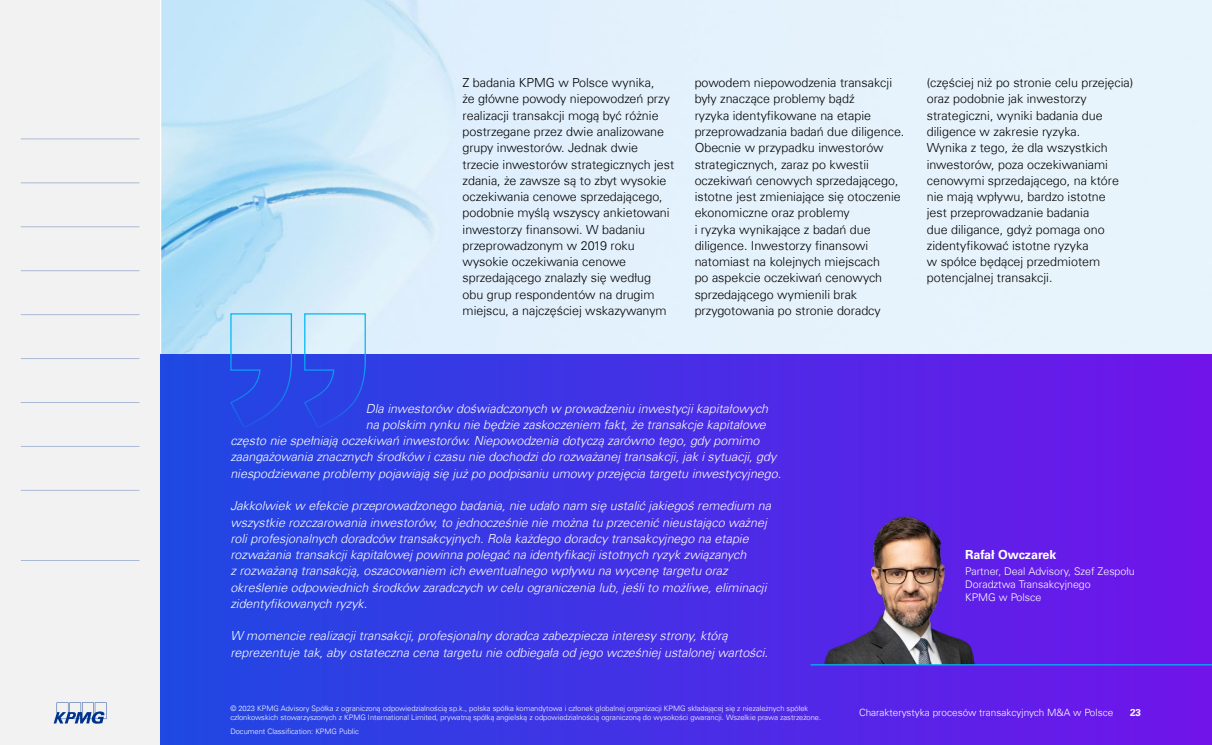
<style>
.page{position:relative;width:1212px;height:745px;background:#fff}
.page>*{position:absolute;margin:0;border:0;box-sizing:border-box;transform-origin:0 0}
.t1{font:300 12.5px/16.2px "Universfor KPMG";color:#000}
.t2{font:italic 300 12.5px/16.2px "Universfor KPMG";color:#fff}
.t3{font:700 12.5px "Universfor KPMG";color:#fff}
.t4{font:300 10.62px/12.8px "Universfor KPMG";color:#fff}
.t5{font:300 10px "Universfor KPMG";color:#fff}
.t6{font:700 10px "Universfor KPMG";color:#fff}
.t7{font:300 7.5px/9px "Universfor KPMG";color:#fff}
</style>
<div class="page">
<img style="left:161px;top:0;width:1051px;height:354px">
<div style="left:159px;top:354px;width:1053px;height:390px;background:linear-gradient(to right,#1e49e2,#7114ea)"></div>
<svg style="left:229px;top:312px;width:137px;height:116px;background:#6280eb"></svg>
<img style="left:819px;top:497px;width:170px;height:166px">
<hr style="left:811px;top:663px;width:401px;height:2px;background:#00b8f5">
<div style="left:0;top:0;width:159px;height:744px;background:#f2f2f2"></div>
<svg style="left:54px;top:702px;width:53px;height:21px"></svg>
<hr style="left:21px;top:138px;width:118px;height:1px;background:#00338d">
<hr style="left:21px;top:182px;width:118px;height:1px;background:#00338d">
<hr style="left:21px;top:226px;width:118px;height:1px;background:#00338d">
<hr style="left:21px;top:270px;width:118px;height:1px;background:#00338d">
<hr style="left:21px;top:314px;width:118px;height:1px;background:#00338d">
<hr style="left:21px;top:358px;width:118px;height:1px;background:#00338d">
<hr style="left:21px;top:402px;width:118px;height:1px;background:#00338d">
<hr style="left:21px;top:446px;width:118px;height:1px;background:#00338d">
<hr style="left:21px;top:489px;width:118px;height:1px;background:#00338d">
<hr style="left:21px;top:559px;width:118px;height:1px;background:#00338d">
<p class="t1" style="left:462px;top:75px;width:213px">Z badania KPMG w Polsce wynika,<br>że główne powody niepowodzeń przy realizacji transakcji mogą być różnie postrzegane przez dwie analizowane grupy inwestorów. Jednak dwie trzecie inwestorów strategicznych jest zdania, że zawsze są to zbyt wysokie oczekiwania cenowe sprzedającego, podobnie myślą wszyscy ankietowani inwestorzy finansowi. W badaniu przeprowadzonym w 2019 roku wysokie oczekiwania cenowe sprzedającego znalazły się według obu grup respondentów na drugim miejscu, a najczęściej wskazywanym</p>
<p class="t1" style="left:695px;top:75px;width:211px">powodem niepowodzenia transakcji były znaczące problemy bądź<br>ryzyka identyfikowane na etapie przeprowadzania badań due diligence.<br>Obecnie w przypadku inwestorów strategicznych, zaraz po kwestii oczekiwań cenowych sprzedającego, istotne jest zmieniające się otoczenie ekonomiczne oraz problemy<br>i ryzyka wynikające z badań due diligence. Inwestorzy finansowi natomiast na kolejnych miejscach<br>po aspekcie oczekiwań cenowych sprzedającego wymienili brak przygotowania po stronie doradcy</p>
<p class="t1" style="left:927px;top:75px;width:208px">(częściej niż po stronie celu przejęcia) oraz podobnie jak inwestorzy strategiczni, wyniki badania due diligence w zakresie ryzyka.<br>Wynika z tego, że dla wszystkich inwestorów, poza oczekiwaniami cenowymi sprzedającego, na które nie mają wpływu, bardzo istotne<br>jest przeprowadzanie badania<br>due diligance, gdyż pomaga ono zidentyfikować istotne ryzyka<br>w spółce będącej przedmiotem potencjalnej transakcji.</p>
<p class="t2" style="left:366px;top:400px;width:404px">Dla inwestorów doświadczonych w prowadzeniu inwestycji kapitałowych</p>
<p class="t2" style="left:366px;top:416px;width:401px">na polskim rynku nie będzie zaskoczeniem fakt, że transakcje kapitałowe</p>
<p class="t2" style="left:230px;top:432px;width:531px">często nie spełniają oczekiwań inwestorów. Niepowodzenia dotyczą zarówno tego, gdy pomimo</p>
<p class="t2" style="left:230px;top:448px;width:547px">zaangażowania znacznych środków i czasu nie dochodzi do rozważanej transakcji, jak i sytuacji, gdy</p>
<p class="t2" style="left:230px;top:465px;width:552px">niespodziewane problemy pojawiają się już po podpisaniu umowy przejęcia targetu inwestycyjnego.</p>
<p class="t2" style="left:230px;top:497px;width:542px">Jakkolwiek w efekcie przeprowadzonego badania, nie udało nam się ustalić jakiegoś remedium na wszystkie rozczarowania inwestorów, to jednocześnie nie można tu przecenić nieustająco ważnej roli profesjonalnych doradców transakcyjnych. Rola każdego doradcy transakcyjnego na etapie rozważania transakcji kapitałowej powinna polegać na identyfikacji istotnych ryzyk związanych<br>z rozważaną transakcją, oszacowaniem ich ewentualnego wpływu na wycenę targetu oraz określenie odpowiednich środków zaradczych w celu ograniczenia lub, jeśli to możliwe, eliminacji zidentyfikowanych ryzyk.</p>
<p class="t2" style="left:230px;top:627px;width:539px">W momencie realizacji transakcji, profesjonalny doradca zabezpiecza interesy strony, którą reprezentuje tak, aby ostateczna cena targetu nie odbiegała od jego wcześniej ustalonej wartości.</p>
<p class="t7" style="left:230px;top:703px;width:592px">© 2023 KPMG Advisory Spółka z ograniczoną odpowiedzialnością sp.k., polska spółka komandytowa i członek globalnej organizacji KPMG składającej się z niezależnych spółek członkowskich stowarzyszonych z KPMG International Limited, prywatną spółką angielską z odpowiedzialnością ograniczoną do wysokości gwarancji. Wszelkie prawa zastrzeżone.</p>
<p class="t7" style="left:230px;top:726px;width:130px">Document Classification: KPMG Public</p>
<p class="t3" style="left:965px;top:547px;width:93px">Rafał Owczarek</p>
<p class="t4" style="left:965px;top:565px;width:171px">Partner, Deal Advisory, Szef Zespołu<br>Doradztwa Transakcyjnego<br>KPMG w Polsce</p>
<p class="t5" style="left:859px;top:706px;width:256px">Charakterystyka procesów transakcyjnych M&amp;A w Polsce</p>
<p class="t6" style="left:1130px;top:706px;width:13px">23</p>
</div>
